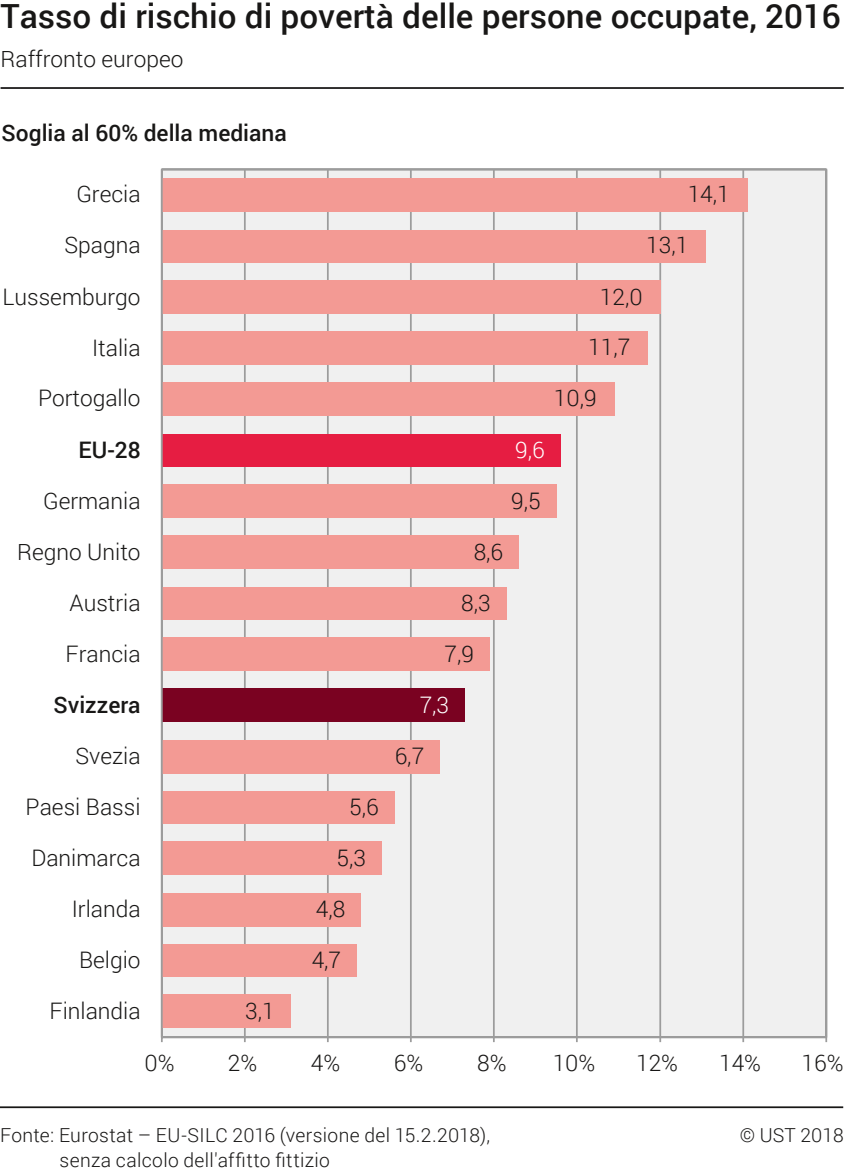
<style>
.page{position:relative;width:844px;height:1172px;background:#fff}
.page>*{position:absolute;margin:0;border:0;box-sizing:border-box;transform-origin:0 0}
.t1{font:500 33.25px "Roboto";color:#181716}
.t2{font:300 22.75px "Roboto";color:#181716}
.t3{font:500 22.75px "Roboto";color:#181716}
.t4{font:300 22.75px "Roboto";color:#fff}
.t5{font:300 19.25px "Roboto";letter-spacing:.02em;color:#181716}
</style>
<div class="page">
<hr style="left:0;top:1106px;width:843px;height:2px;background:#181716">
<div style="left:160px;top:168px;width:668px;height:875px;background:#f0f0f0"></div>
<hr style="left:244px;top:169px;width:2px;height:868px;background:#9c9c9c">
<hr style="left:327px;top:169px;width:2px;height:868px;background:#9c9c9c">
<hr style="left:410px;top:169px;width:2px;height:868px;background:#9c9c9c">
<hr style="left:493px;top:169px;width:1px;height:868px;background:#9c9c9c">
<hr style="left:576px;top:169px;width:1px;height:868px;background:#9c9c9c">
<hr style="left:659px;top:169px;width:2px;height:868px;background:#9c9c9c">
<hr style="left:742px;top:169px;width:2px;height:868px;background:#9c9c9c">
<hr style="left:825px;top:169px;width:2px;height:868px;background:#9c9c9c">
<hr style="left:162px;top:1036px;width:664px;height:2px;background:#9c9c9c">
<div style="left:162px;top:178px;width:585px;height:34px;background:#f39a94"></div>
<div style="left:162px;top:230px;width:543px;height:32px;background:#f39a94"></div>
<div style="left:162px;top:280px;width:498px;height:34px;background:#f39a94"></div>
<div style="left:162px;top:331px;width:485px;height:34px;background:#f39a94"></div>
<div style="left:162px;top:382px;width:452px;height:34px;background:#f39a94"></div>
<div style="left:162px;top:434px;width:398px;height:32px;background:#e61d42"></div>
<div style="left:162px;top:484px;width:394px;height:34px;background:#f39a94"></div>
<div style="left:162px;top:535px;width:357px;height:34px;background:#f39a94"></div>
<div style="left:162px;top:587px;width:344px;height:32px;background:#f39a94"></div>
<div style="left:162px;top:637px;width:328px;height:34px;background:#f39a94"></div>
<div style="left:162px;top:688px;width:303px;height:34px;background:#7a0221"></div>
<div style="left:162px;top:739px;width:278px;height:34px;background:#f39a94"></div>
<div style="left:162px;top:791px;width:232px;height:32px;background:#f39a94"></div>
<div style="left:162px;top:841px;width:220px;height:34px;background:#f39a94"></div>
<div style="left:162px;top:892px;width:199px;height:34px;background:#f39a94"></div>
<div style="left:162px;top:944px;width:195px;height:32px;background:#f39a94"></div>
<div style="left:162px;top:994px;width:128px;height:34px;background:#f39a94"></div>
<hr style="left:161px;top:169px;width:2px;height:868px;background:#9c9c9c">
<hr style="left:1px;top:87px;width:842px;height:2px;background:#181716">
<h1 class="t1" style="left:1px;top:-7px;width:841px">Tasso di rischio di povertà delle persone occupate, 2016</h1>
<p class="t2" style="left:1px;top:44px;width:184px">Raffronto europeo</p>
<p class="t3" style="left:2px;top:117px;width:287px">Soglia al 60% della mediana</p>
<p class="t2" style="left:76px;top:178px;width:66px">Grecia</p>
<p class="t2" style="left:687px;top:178px;width:44px">14,1</p>
<p class="t2" style="left:646px;top:229px;width:44px">13,1</p>
<p class="t2" style="left:599px;top:281px;width:44px">12,0</p>
<p class="t2" style="left:588px;top:331px;width:44px">11,7</p>
<p class="t2" style="left:554px;top:382px;width:44px">10,9</p>
<p class="t4" style="left:515px;top:434px;width:31px">9,6</p>
<p class="t2" style="left:511px;top:485px;width:31px">9,5</p>
<p class="t2" style="left:473px;top:535px;width:31px">8,6</p>
<p class="t2" style="left:461px;top:586px;width:31px">8,3</p>
<p class="t2" style="left:444px;top:638px;width:31px">7,9</p>
<p class="t4" style="left:419px;top:689px;width:31px">7,3</p>
<p class="t2" style="left:395px;top:739px;width:31px">6,7</p>
<p class="t2" style="left:349px;top:791px;width:31px">5,6</p>
<p class="t2" style="left:336px;top:842px;width:31px">5,3</p>
<p class="t2" style="left:316px;top:892px;width:31px">4,8</p>
<p class="t2" style="left:312px;top:943px;width:31px">4,7</p>
<p class="t2" style="left:245px;top:995px;width:31px">3,1</p>
<p class="t2" style="left:64px;top:229px;width:78px">Spagna</p>
<p class="t2" style="left:2px;top:281px;width:140px">Lussemburgo</p>
<p class="t2" style="left:92px;top:332px;width:50px">Italia</p>
<p class="t2" style="left:38px;top:382px;width:104px">Portogallo</p>
<p class="t3" style="left:79px;top:433px;width:64px">EU-28</p>
<p class="t2" style="left:43px;top:485px;width:99px">Germania</p>
<p class="t2" style="left:17px;top:535px;width:125px">Regno Unito</p>
<p class="t2" style="left:69px;top:586px;width:73px">Austria</p>
<p class="t2" style="left:66px;top:638px;width:76px">Francia</p>
<p class="t3" style="left:53px;top:688px;width:89px">Svizzera</p>
<p class="t2" style="left:76px;top:739px;width:67px">Svezia</p>
<p class="t2" style="left:26px;top:791px;width:116px">Paesi Bassi</p>
<p class="t2" style="left:31px;top:842px;width:111px">Danimarca</p>
<p class="t2" style="left:72px;top:892px;width:70px">Irlanda</p>
<p class="t2" style="left:79px;top:943px;width:63px">Belgio</p>
<p class="t2" style="left:50px;top:995px;width:93px">Finlandia</p>
<p class="t2" style="left:144px;top:1047px;width:32px">0%</p>
<p class="t2" style="left:228px;top:1047px;width:31px">2%</p>
<p class="t2" style="left:311px;top:1047px;width:31px">4%</p>
<p class="t2" style="left:394px;top:1047px;width:31px">6%</p>
<p class="t2" style="left:477px;top:1047px;width:31px">8%</p>
<p class="t2" style="left:552px;top:1047px;width:44px">10%</p>
<p class="t2" style="left:636px;top:1047px;width:44px">12%</p>
<p class="t2" style="left:719px;top:1047px;width:44px">14%</p>
<p class="t2" style="left:801px;top:1047px;width:44px">16%</p>
<p class="t5" style="left:0;top:1121px;width:491px">Fonte: Eurostat – EU-SILC 2016 (versione del 15.2.2018),</p>
<p class="t5" style="left:739px;top:1121px;width:105px">© UST 2018</p>
<p class="t5" style="left:60px;top:1146px;width:272px">senza calcolo dell'affitto fittizio</p>
</div>
